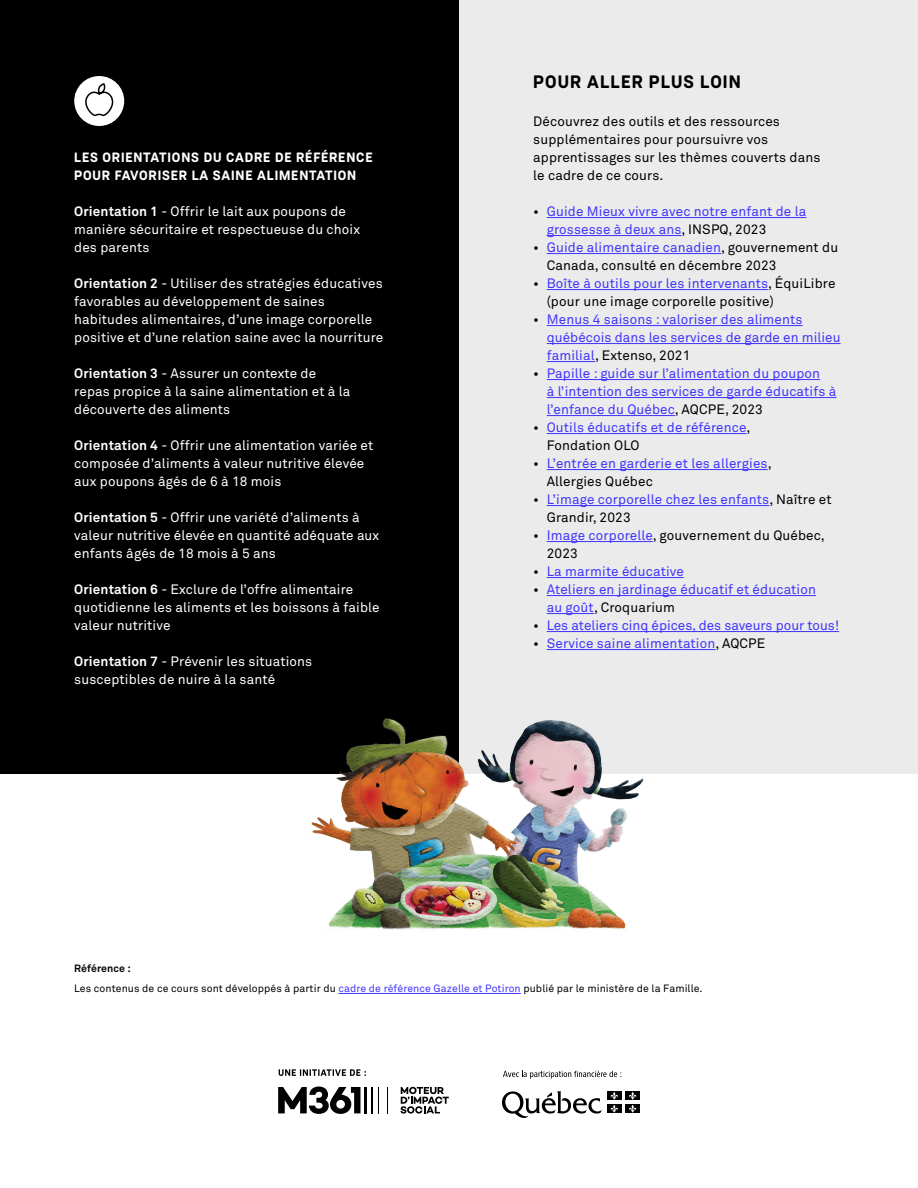
<style>
.page{position:relative;width:918px;height:1188px;background:#fff}
.page>*{position:absolute;margin:0;border:0;box-sizing:border-box;transform-origin:0 0}
.t1{font:700 18px "Weissenhof Grotesk";letter-spacing:.06em;color:#000}
.t2{font:13.5px/18px "Akkurat Std";letter-spacing:.01em;color:#fff}
.t3{font:13.5px/18px "Akkurat Std";letter-spacing:.01em;color:#4135fe}
.t4{font:13.5px/18px "Akkurat Std";letter-spacing:.01em;color:#000}
.t5{font:700 13.5px/18px "Weissenhof Grotesk";letter-spacing:.06em;color:#fff}
.t6{font:10.5px/20.2px "Akkurat Std";letter-spacing:.01em;color:#000}
.s1{font-weight:700}
.s2{color:#000}
.s3{color:#4135fe}
</style>
<div class="page">
<hr style="left:338px;top:993px;width:183px;height:1px;background:#4135fe">
<svg style="left:279px;top:1069px;width:87px;height:7px"></svg>
<svg style="left:400px;top:1087px;width:49px;height:27px"></svg>
<hr style="left:364px;top:1087px;width:2px;height:26px;background:#000">
<svg style="left:371px;top:1087px;width:1px;height:26px"></svg>
<svg style="left:378px;top:1087px;width:1px;height:26px"></svg>
<svg style="left:387px;top:1087px;width:1px;height:26px"></svg>
<svg style="left:278px;top:1087px;width:82px;height:27px"></svg>
<div style="left:459px;top:0;width:459px;height:774px;background:#ebebeb"></div>
<hr style="left:547px;top:217px;width:260px;height:1px;background:#4135fe">
<hr style="left:547px;top:235px;width:135px;height:1px;background:#4135fe">
<hr style="left:547px;top:253px;width:174px;height:1px;background:#4135fe">
<hr style="left:547px;top:289px;width:221px;height:1px;background:#4135fe">
<hr style="left:547px;top:325px;width:256px;height:1px;background:#4135fe">
<hr style="left:547px;top:343px;width:294px;height:1px;background:#4135fe">
<hr style="left:547px;top:361px;width:48px;height:1px;background:#4135fe">
<hr style="left:547px;top:379px;width:273px;height:1px;background:#4135fe">
<hr style="left:547px;top:397px;width:290px;height:1px;background:#4135fe">
<hr style="left:547px;top:415px;width:128px;height:1px;background:#4135fe">
<hr style="left:547px;top:433px;width:200px;height:1px;background:#4135fe">
<hr style="left:547px;top:469px;width:221px;height:1px;background:#4135fe">
<hr style="left:547px;top:505px;width:222px;height:1px;background:#4135fe">
<hr style="left:547px;top:541px;width:106px;height:1px;background:#4135fe">
<hr style="left:547px;top:577px;width:137px;height:1px;background:#4135fe">
<hr style="left:547px;top:595px;width:269px;height:1px;background:#4135fe">
<hr style="left:547px;top:613px;width:47px;height:1px;background:#4135fe">
<hr style="left:547px;top:631px;width:292px;height:1px;background:#4135fe">
<hr style="left:547px;top:649px;width:168px;height:1px;background:#4135fe">
<div style="left:0;top:0;width:459px;height:774px;background:#000"></div>
<div style="left:74px;top:76px;width:50px;height:50px;background:#fff;border-radius:50%"></div>
<svg style="left:85px;top:84px;width:34px;height:34px"></svg>
<svg style="left:502px;top:1091px;width:100px;height:27px"></svg>
<div style="left:607px;top:1091px;width:14px;height:9px;background:#000"></div>
<div style="left:626px;top:1091px;width:14px;height:9px;background:#000"></div>
<div style="left:607px;top:1104px;width:14px;height:9px;background:#000"></div>
<svg style="left:610px;top:1092px;width:8px;height:21px"></svg>
<div style="left:626px;top:1104px;width:14px;height:9px;background:#000"></div>
<svg style="left:629px;top:1092px;width:7px;height:21px"></svg>
<svg style="left:503px;top:1071px;width:118px;height:8px"></svg>
<img style="left:311px;top:718px;width:333px;height:212px">
<p class="t5" style="left:74px;top:149px;width:300px">LES ORIENTATIONS DU CADRE DE RÉFÉRENCE<br>POUR FAVORISER LA SAINE ALIMENTATION</p>
<p class="t2" style="left:74px;top:202px;width:287px"><span class="s1">Orientation 1</span> - Offrir le lait aux poupons de manière sécuritaire et respectueuse du choix des parents</p>
<p class="t2" style="left:74px;top:274px;width:311px"><span class="s1">Orientation 2</span> - Utiliser des stratégies éducatives favorables au développement de saines habitudes alimentaires, d’une image corporelle positive et d’une relation saine avec la nourriture</p>
<p class="t2" style="left:74px;top:364px;width:278px"><span class="s1">Orientation 3</span> - Assurer un contexte de repas propice à la saine alimentation et à la découverte des aliments</p>
<p class="t2" style="left:74px;top:436px;width:301px"><span class="s1">Orientation 4</span> - Offrir une alimentation variée et composée d’aliments à valeur nutritive élevée aux poupons âgés de 6 à 18 mois</p>
<p class="t2" style="left:74px;top:508px;width:307px"><span class="s1">Orientation 5</span> - Offrir une variété d’aliments à valeur nutritive élevée en quantité adéquate aux enfants âgés de 18 mois à 5 ans</p>
<p class="t2" style="left:74px;top:580px;width:307px"><span class="s1">Orientation 6</span> - Exclure de l’offre alimentaire quotidienne les aliments et les boissons à faible valeur nutritive</p>
<p class="t2" style="left:74px;top:652px;width:240px"><span class="s1">Orientation 7</span> - Prévenir les situations susceptibles de nuire à la santé</p>
<h1 class="t1" style="left:533px;top:70px;width:209px">POUR ALLER PLUS LOIN</h1>
<p class="t4" style="left:533px;top:112px;width:289px">Découvrez des outils et des ressources supplémentaires pour poursuivre vos apprentissages sur les thèmes couverts dans le cadre de ce cours.</p>
<p class="t3" style="left:547px;top:202px;width:261px;text-indent:-14px"><span class="s2">•</span> Guide Mieux vivre avec notre enfant de la grossesse à deux ans<span class="s2">, INSPQ, 2023</span></p>
<p class="t4" style="left:547px;top:238px;width:293px;text-indent:-14px">• <span class="s3">Guide alimentaire canadien</span>, gouvernement du<br>Canada, consulté en décembre 2023</p>
<p class="t4" style="left:547px;top:274px;width:290px;text-indent:-14px">• <span class="s3">Boîte à outils pour les intervenants</span>, ÉquiLibre (pour une image corporelle positive)</p>
<p class="t3" style="left:547px;top:310px;width:295px;text-indent:-14px"><span class="s2">•</span> Menus 4 saisons : valoriser des aliments québécois dans les services de garde en milieu familial<span class="s2">, Extenso, 2021</span></p>
<p class="t3" style="left:547px;top:364px;width:291px;text-indent:-14px"><span class="s2">•</span> Papille : guide sur l’alimentation du poupon<br>à l’intention des services de garde éducatifs à l’enfance du Québec<span class="s2">, AQCPE, 2023</span></p>
<p class="t3" style="left:547px;top:418px;width:205px;text-indent:-14px"><span class="s2">•</span> Outils éducatifs et de référence<span class="s2">,<br>Fondation OLO</span></p>
<p class="t3" style="left:547px;top:454px;width:226px;text-indent:-14px"><span class="s2">•</span> L’entrée en garderie et les allergies<span class="s2">,<br>Allergies Québec</span></p>
<p class="t3" style="left:547px;top:490px;width:286px;text-indent:-14px"><span class="s2">•</span> L’image corporelle chez les enfants<span class="s2">, Naître et<br>Grandir, 2023</span></p>
<p class="t4" style="left:547px;top:526px;width:280px;text-indent:-14px">• <span class="s3">Image corporelle</span>, gouvernement du Québec,<br>2023</p>
<p class="t3" style="left:533px;top:562px;width:152px"><span class="s2">•</span> La marmite éducative</p>
<p class="t3" style="left:547px;top:580px;width:271px;text-indent:-14px"><span class="s2">•</span> Ateliers en jardinage éducatif et éducation au goût<span class="s2">, Croquarium</span></p>
<p class="t3" style="left:533px;top:616px;width:308px"><span class="s2">•</span> Les ateliers cinq épices, des saveurs pour tous!</p>
<p class="t3" style="left:533px;top:634px;width:234px"><span class="s2">•</span> Service saine alimentation<span class="s2">, AQCPE</span></p>
<p class="t6" style="left:74px;top:958px;width:630px"><span class="s1">Référence :<br></span>Les contenus de ce cours sont développés à partir du <span class="s3">cadre de référence Gazelle et Potiron</span> publié par le ministère de la Famille.</p>
</div>
